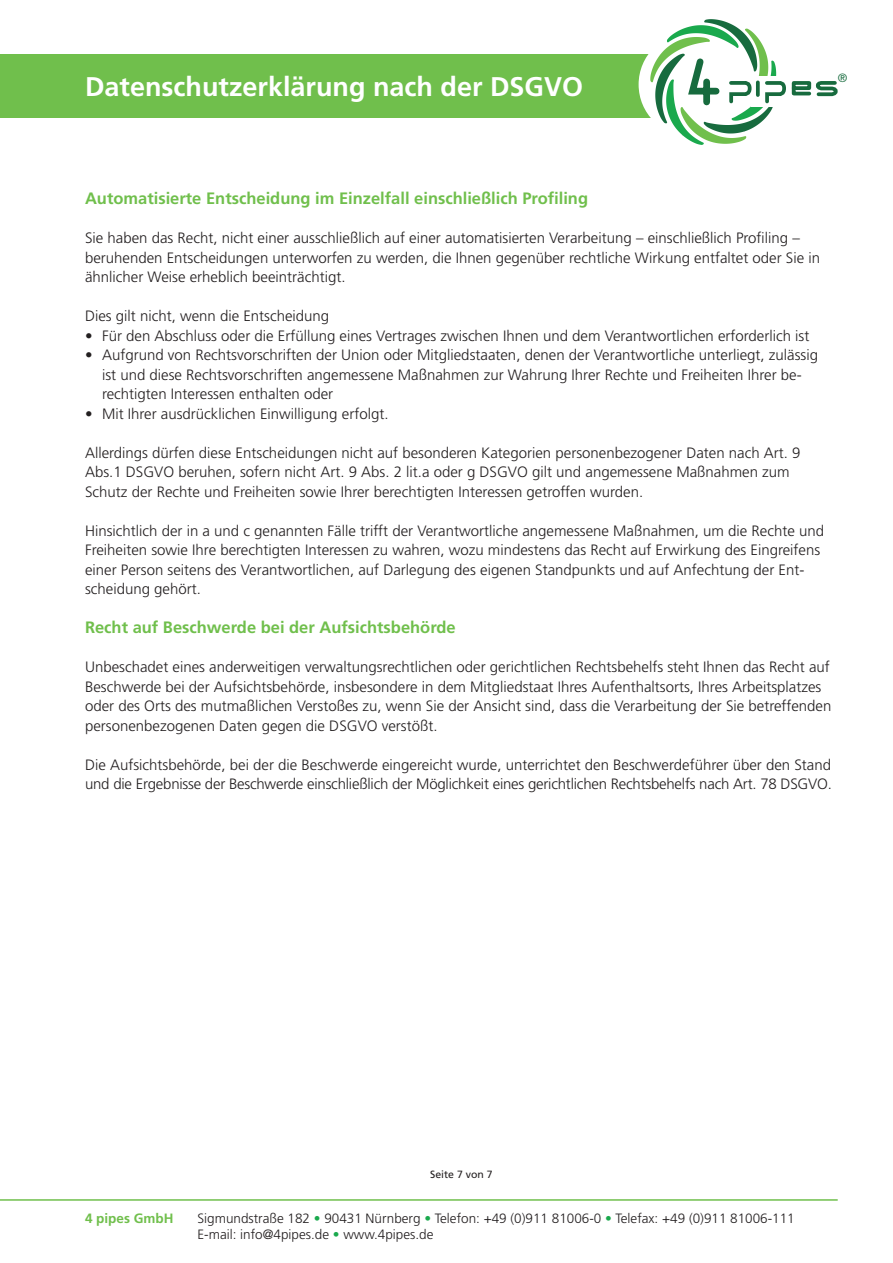
<style>
.page{position:relative;width:893px;height:1263px;background:#fff}
.page>*{position:absolute;margin:0;border:0;box-sizing:border-box;transform-origin:0 0}
.t1{font:700 27px "Frutiger";color:#fff}
.t2{font:700 16.5px "Frutiger";color:#70bf4c}
.t3{font:300 15px/19.5px "Frutiger";color:#231f20}
.t4{font:300 13.5px/16.5px "Frutiger";color:#231f20}
.t5{font:700 13.5px "Frutiger";color:#70bf4c}
.t6{font:300 12px "Frutiger";color:#176b3e}
.t7{font:10.5px "Frutiger";color:#231f20}
.s1{color:#1aa94d}
</style>
<div class="page">
<div style="left:0;top:54px;width:656px;height:64px;background:#70bf4c"></div>
<div style="left:639px;top:33px;width:103px;height:103px;background:#fff;border-radius:50%"></div>
<svg style="left:650px;top:19px;width:188px;height:126px"></svg>
<hr style="left:0;top:1199px;width:838px;height:2px;background:#70bf4c">
<h1 class="t1" style="left:85px;top:71px;width:500px">Datenschutzerklärung nach der DSGVO</h1>
<p class="t6" style="left:838px;top:71px;width:11px">®</p>
<p class="t2" style="left:85px;top:189px;width:505px">Automatisierte Entscheidung im Einzelfall einschließlich Profiling</p>
<p class="t3" style="left:85px;top:228px;width:736px">Sie haben das Recht, nicht einer ausschließlich auf einer automatisierten Verarbeitung – einschließlich Profiling – beruhenden Entscheidungen unterworfen zu werden, die Ihnen gegenüber rechtliche Wirkung entfaltet oder Sie in ähnlicher Weise erheblich beeinträchtigt.</p>
<p class="t3" style="left:85px;top:306px;width:246px">Dies gilt nicht, wenn die Entscheidung</p>
<p class="t3" style="left:85px;top:326px;width:726px">• Für den Abschluss oder die Erfüllung eines Vertrages zwischen Ihnen und dem Verantwortlichen erforderlich ist</p>
<p class="t3" style="left:102px;top:345px;width:717px;text-indent:-17px">• Aufgrund von Rechtsvorschriften der Union oder Mitgliedstaaten, denen der Verantwortliche unterliegt, zulässig ist und diese Rechtsvorschriften angemessene Maßnahmen zur Wahrung Ihrer Rechte und Freiheiten Ihrer be&shy;rechtigten Interessen enthalten oder</p>
<p class="t3" style="left:85px;top:404px;width:305px">• Mit Ihrer ausdrücklichen Einwilligung erfolgt.</p>
<p class="t3" style="left:85px;top:443px;width:717px">Allerdings dürfen diese Entscheidungen nicht auf besonderen Kategorien personenbezogener Daten nach Art. 9<br>Abs.1 DSGVO beruhen, sofern nicht Art. 9 Abs. 2 lit.a oder g DSGVO gilt und angemessene Maßnahmen zum<br>Schutz der Rechte und Freiheiten sowie Ihrer berechtigten Interessen getroffen wurden.</p>
<p class="t3" style="left:85px;top:521px;width:741px">Hinsichtlich der in a und c genannten Fälle trifft der Verantwortliche angemessene Maßnahmen, um die Rechte und Freiheiten sowie Ihre berechtigten Interessen zu wahren, wozu mindestens das Recht auf Erwirkung des Eingreifens einer Person seitens des Verantwortlichen, auf Darlegung des eigenen Standpunkts und auf Anfechtung der Ent&shy;scheidung gehört.</p>
<p class="t2" style="left:85px;top:618px;width:372px">Recht auf Beschwerde bei der Aufsichtsbehörde</p>
<p class="t3" style="left:85px;top:657px;width:748px">Unbeschadet eines anderweitigen verwaltungsrechtlichen oder gerichtlichen Rechtsbehelfs steht Ihnen das Recht auf Beschwerde bei der Aufsichtsbehörde, insbesondere in dem Mitgliedstaat Ihres Aufenthaltsorts, Ihres Arbeitsplatzes oder des Orts des mutmaßlichen Verstoßes zu, wenn Sie der Ansicht sind, dass die Verarbeitung der Sie betreffenden personenbezogenen Daten gegen die DSGVO verstößt.</p>
<p class="t3" style="left:85px;top:755px;width:748px">Die Aufsichtsbehörde, bei der die Beschwerde eingereicht wurde, unterrichtet den Beschwerdeführer über den Stand und die Ergebnisse der Beschwerde einschließlich der Möglichkeit eines gerichtlichen Rechtsbehelfs nach Art. 78 DSGVO.</p>
<p class="t7" style="left:430px;top:1168px;width:64px">Seite 7 von 7</p>
<p class="t5" style="left:85px;top:1210px;width:90px">4 pipes GmbH</p>
<p class="t4" style="left:198px;top:1209px;width:599px">Sigmundstraße 182 <span class="s1">•</span> 90431 Nürnberg <span class="s1">•</span> Telefon: +49 (0)911 81006-0 <span class="s1">•</span> Telefax: +49 (0)911 81006-111<br>E-mail: info@4pipes.de <span class="s1">•</span> www.4pipes.de</p>
</div>
